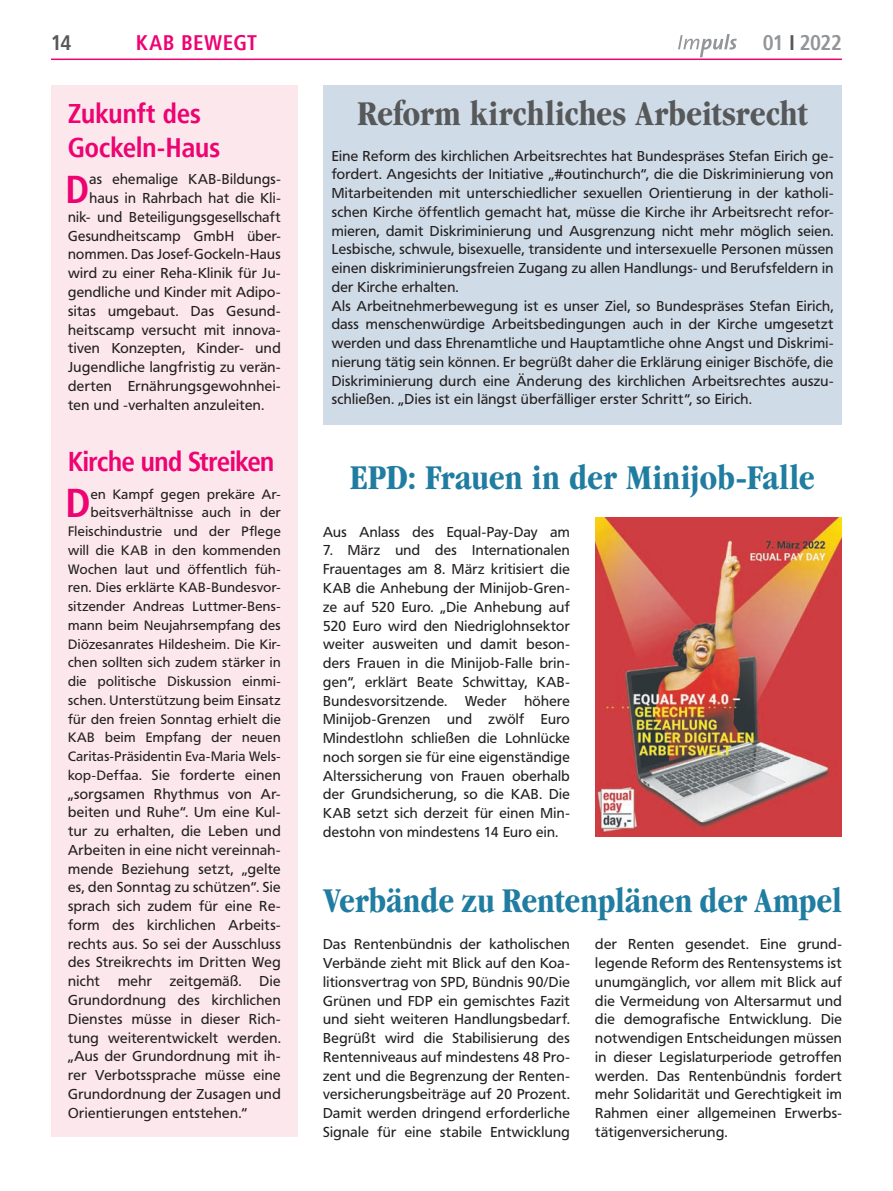
<style>
.page{position:relative;width:893px;height:1191px;background:#fff}
.page>*{position:absolute;margin:0;border:0;box-sizing:border-box;transform-origin:0 0}
.G_Initial_rot{font:700 40.05px "LH Frutiger Condensed BQ67";color:#ed0372}
.G_Initial_rot-2{font:700 38.7px "LH Frutiger Condensed BQ67";color:#ed0372}
.DIÖZESE_Titel{font:700 condensed 36px "Vd K Garamond";color:#207da1}
.DIÖZESE_Titel-2{font:700 condensed 36px "Vd K Garamond";letter-spacing:-.005em;color:#57585a}
.MK_Head_rot{font:700 27px/34.5px "LH Frutiger Condensed BQ67";color:#ed0372}
.t1{font:700 21px "LH Frutiger Condensed BQ67";letter-spacing:.055em;color:#ed0372}
.t2{font:700 21px "LH Frutiger Condensed BQ67";letter-spacing:-.03em;color:#939598}
.t3{font:700 21px "LH Frutiger Condensed BQ67";color:#57585a}
.G_ohne_Einzug{font:14.25px/18.8px "Vd K Frutiger Roman";letter-spacing:.025em;color:#231f20;text-align:justify}
.G_Initial_rot-3{font:14.25px/18.8px "Vd K Frutiger Roman";letter-spacing:.03em;color:#231f20;text-align:justify}
.G_Initial_rot-4{font:13.5px/18.8px "Vd K Frutiger Roman";letter-spacing:.03em;color:#231f20;text-align:right}
.s1{color:#57585a}
.s2{font-size:13.5px}
</style>
<div class="page">
<svg style="left:678px;top:34px;width:59px;height:23px"></svg>
<hr style="left:51px;top:59px;width:791px;height:1px;background:#ed0372">
<div style="left:51px;top:85px;width:247px;height:1052px;background:#fce8ec"></div>
<img style="left:595px;top:517px;width:247px;height:320px">
<div style="left:323px;top:85px;width:519px;height:339px;background:#cfdbe6"></div>
<p class="t3" style="left:51px;top:29px;width:22px">14</p>
<p class="t1" style="left:136px;top:29px;width:122px">KAB BEWEGT</p>
<h3 class="t2" style="left:763px;top:29px;width:81px">01 <span class="s1">I</span> 2022</h3>
<p class="MK_Head_rot" style="left:68px;top:96px;width:154px">Zukunft des<br>Gockeln-Haus</p>
<p class="G_Initial_rot-2" style="left:66px;top:165px;width:24px">D</p>
<p class="G_Initial_rot-3" style="left:89px;top:170px;width:193px">as ehemalige KAB-Bildungs-</p>
<p class="G_Initial_rot-3" style="left:89px;top:189px;width:193px">haus in Rahrbach hat die Kli-</p>
<p class="G_Initial_rot-3" style="left:68px;top:208px;width:214px">nik- und Beteiligungsgesellschaft</p>
<p class="G_Initial_rot-3" style="left:68px;top:226px;width:214px">Gesundheitscamp GmbH über-</p>
<p class="G_Initial_rot-3" style="left:68px;top:245px;width:214px">nommen. Das Josef-Gockeln-Haus</p>
<p class="G_Initial_rot-3" style="left:68px;top:264px;width:214px">wird zu einer Reha-Klinik für Ju-</p>
<p class="G_Initial_rot-3" style="left:68px;top:283px;width:214px">gendliche und Kinder mit Adipo-</p>
<p class="G_Initial_rot-3" style="left:68px;top:301px;width:214px">sitas umgebaut. Das Gesund-</p>
<p class="G_Initial_rot-3" style="left:68px;top:320px;width:213px">heitscamp versucht mit innova-</p>
<p class="G_Initial_rot-3" style="left:68px;top:339px;width:214px">tiven Konzepten, Kinder- und</p>
<p class="G_Initial_rot-3" style="left:68px;top:358px;width:214px">Jugendliche langfristig zu verän-</p>
<p class="G_Initial_rot-3" style="left:68px;top:376px;width:214px">derten Ernährungsgewohnhei-</p>
<p class="G_Initial_rot-3" style="left:68px;top:395px;width:198px">ten und -verhalten anzuleiten.</p>
<p class="MK_Head_rot" style="left:68px;top:444px;width:208px">Kirche und Streiken</p>
<p class="G_Initial_rot" style="left:66px;top:478px;width:26px">D</p>
<p class="G_Initial_rot-4" style="left:68px;top:484px;width:214px">en Kampf gegen prekäre Ar&shy;beitsverhältnisse auch in der<br>Fleischindustrie und der Pflege will die KAB in den kommenden<br>Wochen laut und öffentlich füh&shy;ren. Dies erklärte KAB-Bundesvor&shy;sitzender Andreas Luttmer-Bens&shy;mann beim Neujahrsempfang des<br>Diözesanrates Hildesheim. Die Kir&shy;chen sollten sich zudem stärker in die politische Diskussion einmi&shy;schen. Unterstützung beim Einsatz für den freien Sonntag erhielt die<br>KAB beim Empfang der neuen<br>Caritas-Präsidentin Eva-Maria Wels-</p>
<p class="G_Initial_rot-3" style="left:68px;top:765px;width:214px"><span class="s2">kop-Deffaa</span>. Sie forderte einen „sorgsamen Rhythmus von Ar&shy;beiten und Ruhe“. Um eine Kul&shy;tur zu erhalten, die Leben und Arbeiten in eine nicht vereinnah&shy;mende Beziehung setzt, „gelte es, den Sonntag zu schützen“. Sie sprach sich zudem für eine Re&shy;form des kirchlichen Arbeits&shy;rechts aus. So sei der Ausschluss des Streikrechts im Dritten Weg nicht</p>
<p class="G_Initial_rot-3" style="left:118px;top:972px;width:35px">mehr</p>
<p class="G_Initial_rot-3" style="left:170px;top:972px;width:73px">zeitgemäß.</p>
<p class="G_Initial_rot-3" style="left:68px;top:972px;width:214px;text-indent:192px">Die Grundordnung des kirchlichen Dienstes müsse in dieser Rich&shy;tung weiterentwickelt werden. „Aus der Grundordnung mit ih&shy;rer Verbotssprache müsse eine Grundordnung der Zusagen und Orientierungen entstehen.“</p>
<p class="DIÖZESE_Titel-2" style="left:358px;top:93px;width:451px">Reform kirchliches Arbeitsrecht</p>
<p class="G_ohne_Einzug" style="left:332px;top:146px;width:503px">Eine Reform des kirchlichen Arbeitsrechtes hat Bundespräses Stefan Eirich ge&shy;fordert. Angesichts der Initiative „#outinchurch“, die die Diskriminierung von Mitarbeitenden mit unterschiedlicher sexuellen Orientierung in der katholi&shy;schen Kirche öffentlich gemacht hat, müsse die Kirche ihr Arbeitsrecht refor&shy;mieren, damit Diskriminierung und Ausgrenzung nicht mehr möglich seien.<br>Lesbische, schwule, bisexuelle, transidente und intersexuelle Personen müssen einen diskriminierungsfreien Zugang zu allen Handlungs- und Berufsfeldern in der Kirche erhalten.</p>
<p class="G_ohne_Einzug" style="left:332px;top:296px;width:503px">Als Arbeitnehmerbewegung ist es unser Ziel, so Bundespräses Stefan Eirich, dass menschenwürdige Arbeitsbedingungen auch in der Kirche umgesetzt werden und dass Ehrenamtliche und Hauptamtliche ohne Angst und Diskrimi&shy;nierung tätig sein können. Er begrüßt daher die Erklärung einiger Bischöfe, die Diskriminierung durch eine Änderung des kirchlichen Arbeitsrechtes auszu&shy;schließen. „Dies ist ein längst überfälliger erster Schritt“, so Eirich.</p>
<p class="DIÖZESE_Titel" style="left:350px;top:457px;width:466px">EPD: Frauen in der Minijob-Falle</p>
<p class="G_ohne_Einzug" style="left:323px;top:522px;width:248px">Aus Anlass des Equal-Pay-Day am</p>
<p class="G_ohne_Einzug" style="left:323px;top:541px;width:248px">7. März und des Internationalen Frauentages am 8. März kritisiert die KAB die Anhebung der Minijob-Gren&shy;ze auf 520 Euro. „Die Anhebung auf 520 Euro wird den Niedriglohnsektor weiter ausweiten und damit beson&shy;ders Frauen in die Minijob-Falle brin&shy;gen“, erklärt Beate Schwittay, KAB-Bundesvorsitzende.</p>
<p class="G_ohne_Einzug" style="left:465px;top:691px;width:43px">Weder</p>
<p class="G_ohne_Einzug" style="left:323px;top:691px;width:248px;text-indent:201px">höhere Minijob-Grenzen und zwölf Euro Mindestlohn schließen die Lohnlücke noch sorgen sie für eine eigenständige Alterssicherung von Frauen oberhalb der Grundsicherung, so die KAB. Die KAB setzt sich derzeit für einen Min&shy;destohn von mindestens 14 Euro ein.</p>
<p class="DIÖZESE_Titel" style="left:323px;top:880px;width:520px">Verbände zu Rentenplänen der Ampel</p>
<p class="G_ohne_Einzug" style="left:323px;top:935px;width:248px">Das Rentenbündnis der katholischen Verbände zieht mit Blick auf den Koa&shy;litionsvertrag von SPD, Bündnis 90/Die Grünen und FDP ein gemischtes Fazit und sieht weiteren Handlungsbedarf.<br>Begrüßt wird die Stabilisierung des Rentenniveaus auf mindestens 48 Pro&shy;zent und die Begrenzung der Renten&shy;versicherungsbeiträge auf 20 Prozent.<br>Damit werden dringend erforderliche Signale für eine stabile Entwicklung</p>
<p class="G_ohne_Einzug" style="left:595px;top:935px;width:248px">der Renten gesendet. Eine grund&shy;legende Reform des Rentensystems ist unumgänglich, vor allem mit Blick auf die Vermeidung von Altersarmut und die demografische Entwicklung. Die notwendigen Entscheidungen müssen in dieser Legislaturperiode getroffen werden. Das Rentenbündnis fordert mehr Solidarität und Gerechtigkeit im Rahmen einer allgemeinen Erwerbs&shy;tätigenversicherung.</p>
</div>
